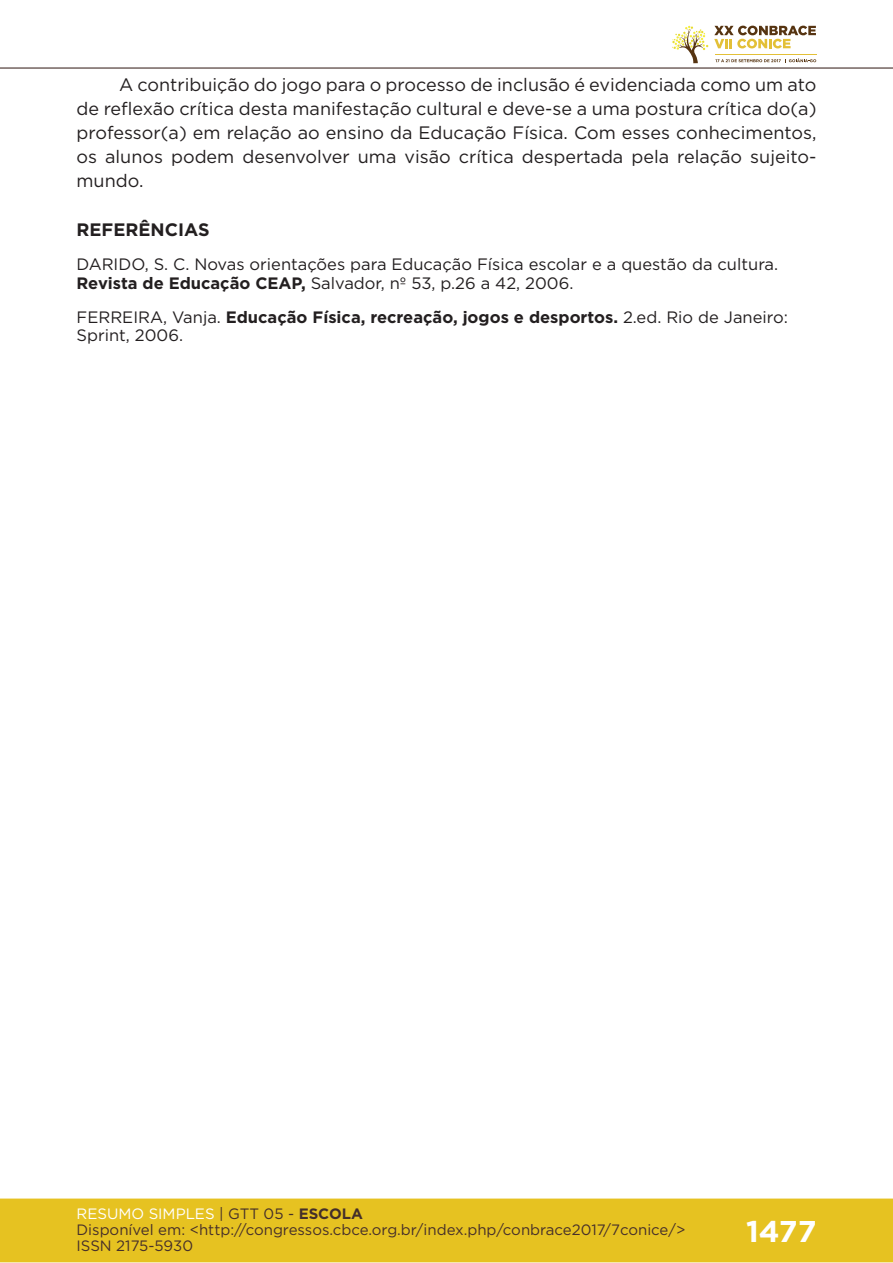
<style>
.page{position:relative;width:893px;height:1263px;background:#fff}
.page>*{position:absolute;margin:0;border:0;box-sizing:border-box;transform-origin:0 0}
.t1{font:700 30px "Gotham";color:#fff}
.t2{font:18px/24px "Gotham";color:#231f20;text-align:justify}
.t3{font:700 18px "Gotham";color:#231f20}
.t4{font:16.5px/19px "Gotham";color:#231f20}
.t5{font:15px/16px "Gotham";color:#462f2a}
.s1{font-weight:700}
.s2{color:#fff}
.s3{color:#442f2a}
.s4{font-weight:700;color:#442f2a}
</style>
<div class="page">
<div style="left:0;top:1198px;width:893px;height:64px;background:#e6c221;border:2px solid #e6c221"></div>
<hr style="left:0;top:67px;width:893px;height:2px;background:#442f2a">
<svg style="left:672px;top:26px;width:144px;height:37px"></svg>
<p class="t2" style="left:77px;top:73px;width:741px;text-indent:43px">A contribuição do jogo para o processo de inclusão é evidenciada como um ato de reflexão crítica desta manifestação cultural e deve-se a uma postura crítica do(a) professor(a) em relação ao ensino da Educação Física. Com esses conhecimentos, os alunos podem desenvolver uma visão crítica despertada pela relação sujeito&shy;mundo.</p>
<p class="t3" style="left:77px;top:217px;width:135px">REFERÊNCIAS</p>
<p class="t4" style="left:77px;top:254px;width:703px">DARIDO, S. C. Novas orientações para Educação Física escolar e a questão da cultura.<br><span class="s1">Revista de Educação CEAP,</span> Salvador, nº 53, p.26 a 42, 2006.</p>
<p class="t4" style="left:77px;top:307px;width:713px">FERREIRA, Vanja. <span class="s1">Educação Física, recreação, jogos e desportos.</span> 2.ed. Rio de Janeiro:<br>Sprint, 2006.</p>
<p class="t5" style="left:77px;top:1205px;width:610px"><span class="s2">RESUMO SIMPLES</span> <span class="s3">| GTT 05 -</span> <span class="s4">ESCOLA<br></span>Disponível em: &lt;http://congressos.cbce.org.br/index.php/conbrace2017/7conice/&gt;<br>ISSN 2175-5930</p>
<h1 class="t1" style="left:746px;top:1212px;width:72px">1477</h1>
</div>
